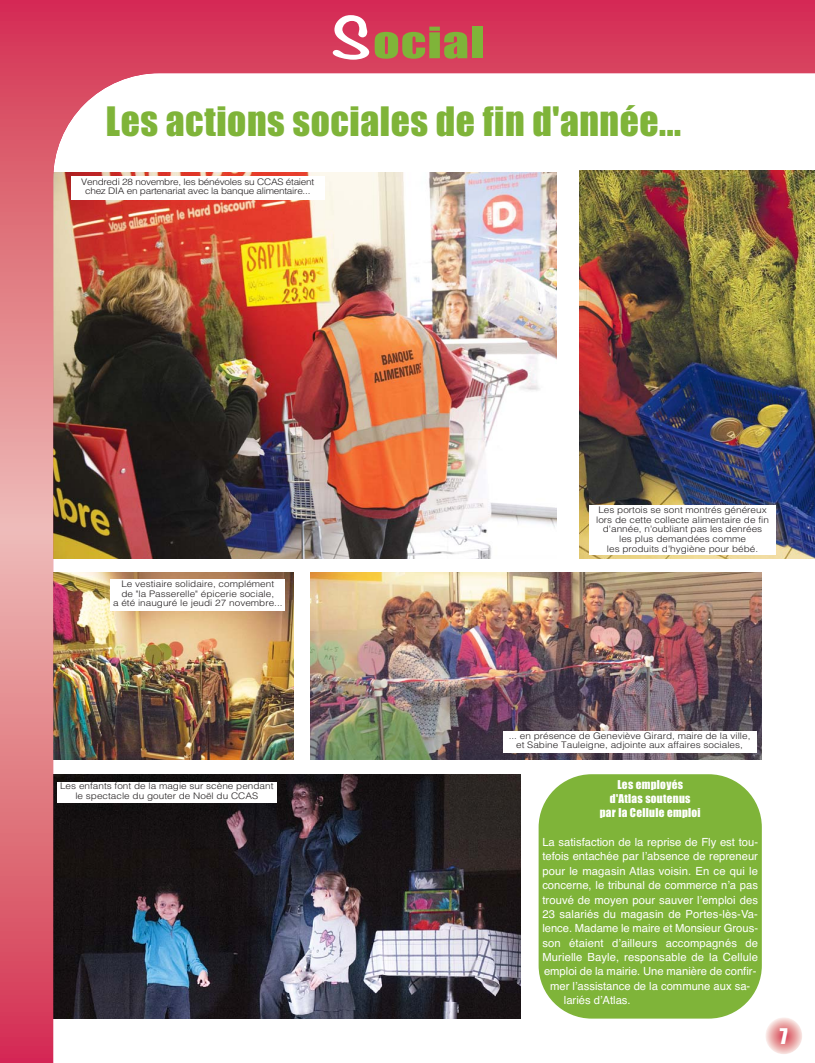
<style>
.page{position:relative;width:815px;height:1063px;background:#fff}
.page>*{position:absolute;margin:0;border:0;box-sizing:border-box;transform-origin:0 0}
.t1{font:40px "Impact";letter-spacing:.02em;color:#7fb439;scale:1.3 1}
.t2{font:37.5px "Impact";letter-spacing:.015em;color:#7fb439}
.t3{font:20px "Impact";color:#fff}
.t4{font:11.25px "Helvetica";color:#fff}
.t5{font:11.25px/14.4px "Impact";letter-spacing:.025em;color:#fff;text-align:center}
.t6{font:300 9px/9.8px "Helvetica";color:#231f20;text-align:center;scale:1.11 1}
.t7{font:300 9px/9.8px "Helvetica";letter-spacing:-.025em;color:#231f20;text-align:center;scale:1.11 1}
.s1{font-family:"Noteworthy";font-weight:700;font-size:50px;color:#fff}
</style>
<div class="page">
<img style="left:0;top:0;width:815px;height:1063px">
<img style="left:310px;top:573px;width:452px;height:187px">
<div style="left:503px;top:731px;width:253px;height:21px;background:#fff"></div>
<div style="left:57px;top:782px;width:219px;height:21px;background:#fff"></div>
<h1 class="t1" style="left:331px;top:30px;width:120px"><span class="s1">S</span>ocial</h1>
<h2 class="t2" style="left:106px;top:109px;width:577px">Les actions sociales de fin d'année...</h2>
<p class="t7" style="left:81px;top:177px;width:212px">Vendredi 28 novembre, les bénévoles su CCAS étaient chez DIA en partenariat avec la banque alimentaire...</p>
<p class="t6" style="left:113px;top:580px;width:154px">Le vestiaire solidaire, complément<br>de "la Passerelle" épicerie sociale,<br>a été inauguré le jeudi 27 novembre...</p>
<p class="t6" style="left:60px;top:782px;width:194px">Les enfants font de la magie sur scène pendant le spectacle du gouter de Noël du CCAS</p>
<p class="t6" style="left:596px;top:506px;width:157px">Les portois se sont montrés généreux lors de cette collecte alimentaire de fin d'année, n'oubliant pas les denrées les plus demandées comme<br>les produits d'hygiène pour bébé.</p>
<p class="t6" style="left:509px;top:732px;width:219px">... en présence de Geneviève Girard, maire de la ville, et Sabine Tauleigne, adjointe aux affaires sociales,</p>
<p class="t5" style="left:600px;top:778px;width:102px">Les employés d'Atlas soutenus<br>par la Cellule emploi</p>
<p class="t4" style="left:542px;top:838px;width:217px">La satisfaction de la reprise de Fly est tou-</p>
<p class="t4" style="left:542px;top:852px;width:217px">tefois entachée par l’absence de repreneur</p>
<p class="t4" style="left:542px;top:867px;width:217px">pour le magasin Atlas voisin. En ce qui le</p>
<p class="t4" style="left:542px;top:881px;width:217px">concerne, le tribunal de commerce n’a pas</p>
<p class="t4" style="left:542px;top:896px;width:217px">trouvé de moyen pour sauver l’emploi des</p>
<p class="t4" style="left:542px;top:910px;width:217px">23 salariés du magasin de Portes-lès-Va-</p>
<p class="t4" style="left:542px;top:924px;width:217px">lence. Madame le maire et Monsieur Grous-</p>
<p class="t4" style="left:542px;top:939px;width:217px">son étaient d’ailleurs accompagnés de</p>
<p class="t4" style="left:542px;top:953px;width:217px">Murielle Bayle, responsable de la Cellule</p>
<p class="t4" style="left:544px;top:967px;width:214px">emploi de la mairie. Une manière de confir-</p>
<p class="t4" style="left:550px;top:982px;width:202px">mer l’assistance de la commune aux sa-</p>
<p class="t4" style="left:564px;top:996px;width:68px">lariés d’Atlas.</p>
<h3 class="t3" style="left:780px;top:1030px;width:9px">7</h3>
</div>
